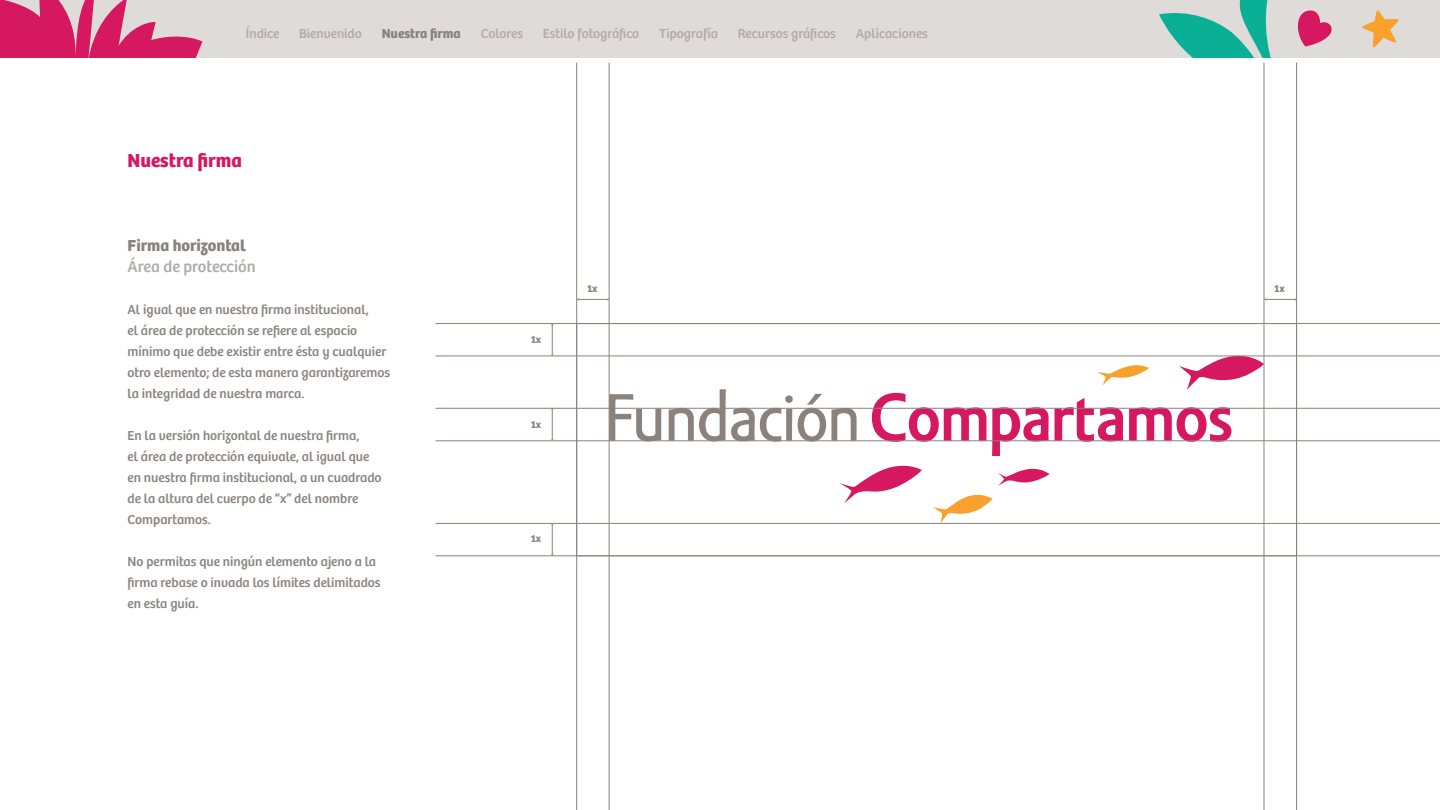
<style>
.page{position:relative;width:1440px;height:810px;background:#fff}
.page>*{position:absolute;margin:0;border:0;box-sizing:border-box;transform-origin:0 0}
.t1{font:700 19.5px "Bree";color:#d61861}
.t2{font:16.5px "Bree";color:#b1aba7}
.t3{font:700 16.5px "Bree";color:#8b827d}
.t4{font:13.5px/21px "Bree";color:#8b827d}
.t5{font:13.5px "Bree";color:#b1aba7}
.t6{font:700 13.5px "Bree";color:#8b827d}
.t7{font:700 10.5px "Bree";color:#8b827d}
</style>
<div class="page">
<div style="left:0;top:0;width:1440px;height:57px;background:#dfdbd9"></div>
<svg style="left:0;top:0;width:202px;height:57px"></svg>
<svg style="left:1159px;top:0;width:173px;height:57px"></svg>
<svg style="left:1362px;top:10px;width:37px;height:38px"></svg>
<svg style="left:610px;top:394px;width:51px;height:47px"></svg>
<svg style="left:669px;top:389px;width:188px;height:52px"></svg>
<svg style="left:1097px;top:365px;width:52px;height:21px"></svg>
<svg style="left:933px;top:494px;width:60px;height:29px"></svg>
<svg style="left:1179px;top:354px;width:85px;height:36px"></svg>
<svg style="left:840px;top:465px;width:82px;height:38px"></svg>
<svg style="left:998px;top:468px;width:51px;height:18px"></svg>
<svg style="left:872px;top:393px;width:114px;height:48px"></svg>
<svg style="left:992px;top:407px;width:57px;height:49px"></svg>
<svg style="left:1055px;top:398px;width:68px;height:43px"></svg>
<svg style="left:1129px;top:407px;width:102px;height:34px"></svg>
<hr style="left:552px;top:409px;width:1px;height:31px;background:#8b827d">
<hr style="left:552px;top:524px;width:1px;height:31px;background:#8b827d">
<hr style="left:552px;top:324px;width:1px;height:32px;background:#8b827d">
<hr style="left:577px;top:299px;width:32px;height:1px;background:#8b827d">
<hr style="left:609px;top:63px;width:1px;height:747px;background:#8b827d">
<hr style="left:576px;top:63px;width:1px;height:747px;background:#8b827d">
<hr style="left:1265px;top:299px;width:31px;height:1px;background:#8b827d">
<hr style="left:1264px;top:63px;width:1px;height:747px;background:#8b827d">
<hr style="left:1296px;top:63px;width:1px;height:747px;background:#8b827d">
<hr style="left:435px;top:356px;width:1005px;height:1px;background:#8b827d">
<hr style="left:435px;top:323px;width:1005px;height:1px;background:#8b827d">
<hr style="left:435px;top:441px;width:1005px;height:1px;background:#8b827d">
<hr style="left:435px;top:408px;width:1005px;height:1px;background:#8b827d">
<hr style="left:435px;top:523px;width:1005px;height:1px;background:#8b827d">
<hr style="left:435px;top:556px;width:1005px;height:1px;background:#8b827d">
<p class="t5" style="left:246px;top:26px;width:35px">Índice</p>
<p class="t5" style="left:299px;top:26px;width:64px">Bienvenido</p>
<p class="t6" style="left:382px;top:26px;width:81px">Nuestra firma</p>
<p class="t5" style="left:481px;top:26px;width:44px">Colores</p>
<p class="t5" style="left:543px;top:26px;width:98px">Estilo fotográfico</p>
<p class="t5" style="left:659px;top:26px;width:60px">Tipografía</p>
<p class="t5" style="left:738px;top:26px;width:100px">Recursos gráficos</p>
<p class="t5" style="left:856px;top:26px;width:74px">Aplicaciones</p>
<h1 class="t1" style="left:128px;top:149px;width:116px">Nuestra firma</h1>
<p class="t3" style="left:128px;top:236px;width:120px">Firma horizontal</p>
<p class="t2" style="left:128px;top:257px;width:130px">Área de protección</p>
<p class="t4" style="left:128px;top:299px;width:264px">Al igual que en nuestra firma institucional,<br>el área de protección se refiere al espacio mínimo que debe existir entre ésta y cualquier otro elemento; de esta manera garantizaremos la integridad de nuestra marca.</p>
<p class="t4" style="left:128px;top:425px;width:256px">En la versión horizontal de nuestra firma,<br>el área de protección equivale, al igual que en nuestra firma institucional, a un cuadrado de la altura del cuerpo de “x” del nombre Compartamos.</p>
<p class="t4" style="left:128px;top:551px;width:255px">No permitas que ningún elemento ajeno a la firma rebase o invada los límites delimitados en esta guía.</p>
<p class="t7" style="left:531px;top:333px;width:12px">1x</p>
<p class="t7" style="left:531px;top:418px;width:12px">1x</p>
<p class="t7" style="left:531px;top:533px;width:12px">1x</p>
<p class="t7" style="left:587px;top:282px;width:12px">1x</p>
<p class="t7" style="left:1274px;top:282px;width:12px">1x</p>
</div>
